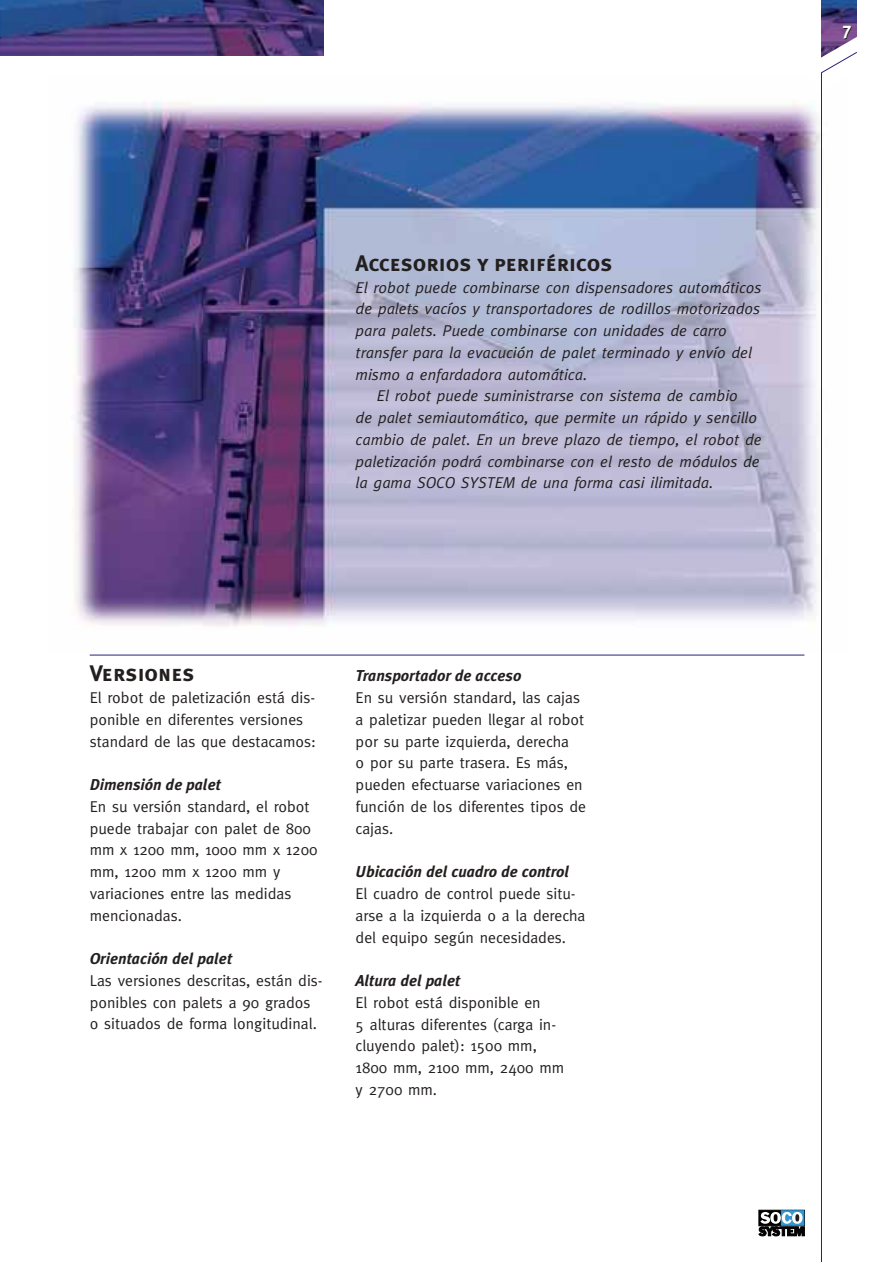
<style>
.page{position:relative;width:893px;height:1262px;background:#fff}
.page>*{position:absolute;margin:0;border:0;box-sizing:border-box;transform-origin:0 0}
.t1{font:22.5px "Meta Plus Bold Caps";color:#231f1f}
.t2{font:700 18px "Meta";color:#fff}
.t3{font:15.75px/21.8px "Meta";color:#231f1f}
.t4{font:italic 15.75px/21.8px "Meta";color:#231f1f}
.t5{font:italic 700 15.75px "Meta Plus";color:#231f1f}
</style>
<div class="page">
<svg style="left:758px;top:1210px;width:46px;height:1px"></svg>
<div style="left:781px;top:1210px;width:22px;height:15px;background:#2b7dae"></div>
<svg style="left:758px;top:1211px;width:46px;height:24px"></svg>
<img style="left:73px;top:101px;width:748px;height:526px">
<img style="left:821px;top:0;width:35px;height:33px">
<img style="left:1px;top:0;width:323px;height:55px">
<hr style="left:90px;top:654px;width:714px;height:1px;background:#25237a">
<hr style="left:821px;top:72px;width:1px;height:1189px;background:#25237a">
<svg style="left:821px;top:33px;width:36px;height:40px"></svg>
<p class="t2" style="left:842px;top:23px;width:11px">7</p>
<h1 class="t1" style="left:355px;top:250px;width:258px">Accesorios y periféricos</h1>
<p class="t4" style="left:355px;top:278px;width:407px">El robot puede combinarse con dispensadores automáticos de palets vacíos y transportadores de rodillos motorizados para palets. Puede combinarse con unidades de carro transfer para la evacución de palet terminado y envío del mismo a enfardadora automática.</p>
<p class="t4" style="left:355px;top:387px;width:407px;text-indent:21px">El robot puede suministrarse con sistema de cambio<br>de palet semiautomático, que permite un rápido y sencillo cambio de palet. En un breve plazo de tiempo, el robot de paletización podrá combinarse con el resto de módulos de la gama SOCO SYSTEM de una forma casi ilimitada.</p>
<h1 class="t1" style="left:90px;top:660px;width:106px">Versiones</h1>
<p class="t3" style="left:90px;top:688px;width:228px">El robot de paletización está dis&shy;ponible en diferentes versiones standard de las que destacamos:</p>
<p class="t5" style="left:90px;top:779px;width:133px">Dimensión de palet</p>
<p class="t3" style="left:90px;top:797px;width:229px">En su versión standard, el robot puede trabajar con palet de 800 mm x 1200 mm, 1000 mm x 1200 mm, 1200 mm x 1200 mm y variaciones entre las medidas mencionadas.</p>
<p class="t5" style="left:90px;top:953px;width:144px">Orientación del palet</p>
<p class="t3" style="left:90px;top:971px;width:234px">Las versiones descritas, están dis&shy;ponibles con palets a 90 grados o situados de forma longitudinal.</p>
<p class="t5" style="left:355px;top:670px;width:167px">Transportador de acceso</p>
<p class="t3" style="left:355px;top:688px;width:232px">En su versión standard, las cajas a paletizar pueden llegar al robot por su parte izquierda, derecha<br>o por su parte trasera. Es más, pueden efectuarse variaciones en función de los diferentes tipos de cajas.</p>
<p class="t5" style="left:355px;top:866px;width:215px">Ubicación del cuadro de control</p>
<p class="t3" style="left:355px;top:884px;width:231px">El cuadro de control puede situ&shy;arse a la izquierda o a la derecha del equipo según necesidades.</p>
<p class="t5" style="left:355px;top:975px;width:106px">Altura del palet</p>
<p class="t3" style="left:355px;top:993px;width:210px">El robot está disponible en<br>5 alturas diferentes (carga in&shy;cluyendo palet): 1500 mm,<br>1800 mm, 2100 mm, 2400 mm y 2700 mm.</p>
</div>
